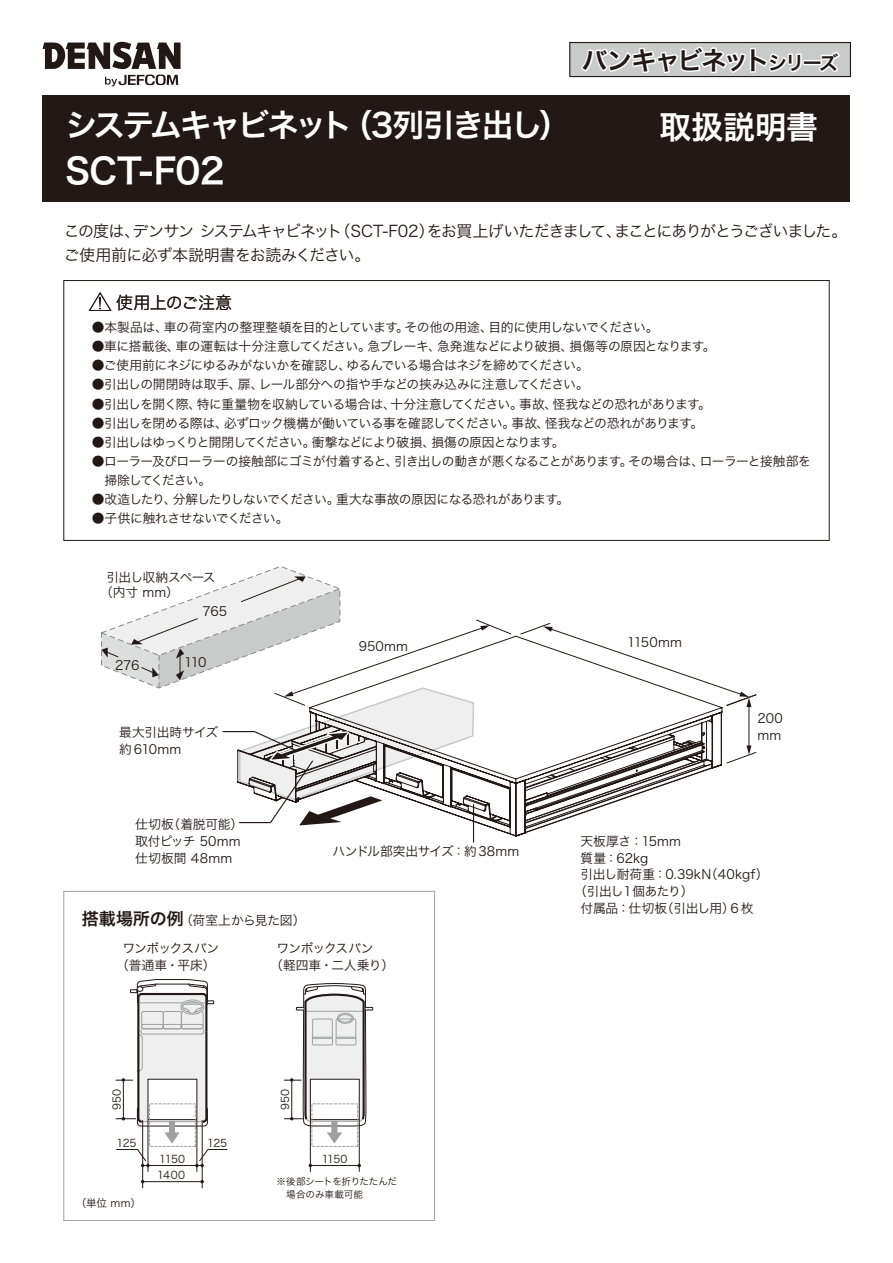
<style>
.page{position:relative;width:893px;height:1263px;background:#fff}
.page>*{position:absolute;margin:0;border:0;box-sizing:border-box;transform-origin:0 0}
.t1{font:35.1px "Hira Kaku Pro W6";letter-spacing:-.015em;color:#fff}
.t2{font:31.95px "Hira Kaku Pro W6";letter-spacing:-.075em;color:#fff}
.t3{font:25.5px "Hira Kaku Pro W6";letter-spacing:-.075em;color:#221815}
.t4{font:16.95px "Hira Kaku Pro W3";letter-spacing:-.025em;color:#221815}
.t5{font:15.9px/23.4px "Hira Kaku Pro W3";letter-spacing:-.07em;color:#221815}
.t6{font:12.75px/17px "Hira Kaku Pro W3";letter-spacing:-.035em;color:#221815}
.t7{font:12.75px/17px "Hira Kaku Pro W3";color:#221815}
.t8{font:12.75px "Hira Kaku Pro W3";letter-spacing:-.065em;color:#221815}
.t9{font:12.75px "Hira Kaku Pro W3";letter-spacing:-.015em;color:#221815}
.t10{font:12.75px/17px "Hira Kaku Pro W3";letter-spacing:-.005em;color:#221815}
.t11{font:10.65px "Hira Kaku Pro W3";color:#221815}
.t12{font:9.6px/12.8px "Hira Kaku Pro W3";letter-spacing:-.015em;color:#221815}
.s1{font-size:19.2px}
.s2{font-family:"Hira Kaku Pro W6";font-size:16.95px}
</style>
<div class="page">
<svg style="left:299px;top:635px;width:424px;height:202px"></svg>
<hr style="left:748px;top:705px;width:1px;height:42px;background:#221815">
<svg style="left:520px;top:623px;width:237px;height:84px"></svg>
<svg style="left:726px;top:745px;width:31px;height:19px"></svg>
<svg style="left:524px;top:758px;width:189px;height:75px"></svg>
<div style="left:43px;top:95px;width:807px;height:107px;background:#221815"></div>
<svg style="left:43px;top:42px;width:138px;height:44px"></svg>
<div style="left:149px;top:1103px;width:47px;height:44px;border:1px dashed #9fa0a0"></div>
<svg style="left:116px;top:979px;width:98px;height:164px"></svg>
<hr style="left:148px;top:1120px;width:1px;height:51px;background:#221815">
<hr style="left:197px;top:1120px;width:1px;height:51px;background:#221815">
<hr style="left:143px;top:1165px;width:59px;height:1px;background:#221815">
<hr style="left:142px;top:1120px;width:1px;height:68px;background:#221815">
<hr style="left:202px;top:1120px;width:1px;height:68px;background:#221815">
<hr style="left:143px;top:1181px;width:59px;height:1px;background:#221815">
<svg style="left:195px;top:1149px;width:33px;height:18px"></svg>
<svg style="left:116px;top:1149px;width:34px;height:18px"></svg>
<div style="left:312px;top:1103px;width:46px;height:44px;border:1px dashed #9fa0a0"></div>
<svg style="left:284px;top:983px;width:89px;height:160px"></svg>
<hr style="left:310px;top:1120px;width:1px;height:51px;background:#221815">
<hr style="left:359px;top:1120px;width:1px;height:51px;background:#221815">
<hr style="left:310px;top:1165px;width:49px;height:1px;background:#221815">
<hr style="left:473px;top:804px;width:1px;height:38px;background:#221815">
<svg style="left:101px;top:566px;width:411px;height:259px"></svg>
<svg style="left:88px;top:292px;width:24px;height:19px"></svg>
<div style="left:63px;top:280px;width:767px;height:261px;border:1px solid #221815"></div>
<div style="left:63px;top:891px;width:372px;height:330px;border:1px solid #9fa0a0"></div>
<div style="left:569px;top:42px;width:282px;height:35px;background:#c9caca;border:1px solid #221815"></div>
<svg style="left:578px;top:46px;width:264px;height:30px"></svg>
<h3 class="t3" style="left:582px;top:37px;width:258px">バンキャビネット<span class="s1">シリーズ</span></h3>
<h2 class="t2" style="left:65px;top:96px;width:507px">システムキャビネット（3列引き出し）</h2>
<h2 class="t2" style="left:659px;top:98px;width:160px">取扱説明書</h2>
<h1 class="t1" style="left:65px;top:139px;width:161px">SCT-F02</h1>
<p class="t5" style="left:64px;top:219px;width:785px">この度は、デンサン システムキャビネット（SCT-F02）をお買上げいただきまして、まことにありがとうございました。ご使用前に必ず本説明書をお読みください。</p>
<h3 class="t4" style="left:116px;top:288px;width:117px">使用上のご注意</h3>
<p class="t6" style="left:92px;top:318px;width:568px">●本製品は、車の荷室内の整理整頓を目的としています。その他の用途、目的に使用しないでください。</p>
<p class="t6" style="left:92px;top:337px;width:625px">●車に搭載後、車の運転は十分注意してください。急ブレーキ、急発進などにより破損、損傷等の原因となります。</p>
<p class="t6" style="left:92px;top:356px;width:499px">●ご使用前にネジにゆるみがないかを確認し、ゆるんでいる場合はネジを締めてください。</p>
<p class="t6" style="left:92px;top:375px;width:498px">●引出しの開閉時は取手、扉、レール部分への指や手などの挟み込みに注意してください。</p>
<p class="t6" style="left:92px;top:394px;width:621px">●引出しを開く際、特に重量物を収納している場合は、十分注意してください。事故、怪我などの恐れがあります。</p>
<p class="t6" style="left:92px;top:413px;width:613px">●引出しを閉める際は、必ずロック機構が働いている事を確認してください。事故、怪我などの恐れがあります。</p>
<p class="t8" style="left:92px;top:431px;width:474px">●引出しはゆっくりと開閉してください。衝撃などにより破損、損傷の原因となります。</p>
<p class="t6" style="left:92px;top:451px;width:721px;line-height:19.2px">●ローラー及びローラーの接触部にゴミが付着すると、引き出しの動きが悪くなることがあります。その場合は、ローラーと接触部を　掃除してください。</p>
<p class="t6" style="left:92px;top:490px;width:479px">●改造したり、分解したりしないでください。重大な事故の原因になる恐れがあります。</p>
<p class="t6" style="left:92px;top:509px;width:198px">●子供に触れさせないでください。</p>
<p class="t6" style="left:100px;top:569px;width:117px;line-height:15.3px;text-indent:6px">引出し収納スペース（内寸 mm）</p>
<p class="t6" style="left:202px;top:602px;width:26px">765</p>
<p class="t6" style="left:115px;top:655px;width:26px">276</p>
<p class="t6" style="left:184px;top:652px;width:24px">110</p>
<p class="t6" style="left:119px;top:722px;width:101px">最大引出時サイズ約610mm</p>
<p class="t7" style="left:135px;top:814px;width:109px">仕切板（着脱可能）取付ピッチ 50mm仕切板間 48mm</p>
<p class="t9" style="left:82px;top:909px;width:225px"><span class="s2">搭載場所の例</span>（荷室上から見た図）</p>
<p class="t6" style="left:359px;top:637px;width:51px">950mm</p>
<p class="t6" style="left:627px;top:633px;width:56px">1150mm</p>
<p class="t6" style="left:757px;top:709px;width:27px">200 mm</p>
<p class="t9" style="left:333px;top:840px;width:188px">ハンドル部突出サイズ：約38mm</p>
<p class="t10" style="left:581px;top:832px;width:102px">天板厚さ：15mm質量：62kg</p>
<p class="t7" style="left:581px;top:864px;width:190px">引出し耐荷重：0.39kN（40kgf）</p>
<p class="t6" style="left:574px;top:881px;width:121px">（引出し1個あたり）</p>
<p class="t6" style="left:581px;top:898px;width:174px">付属品：仕切板（引出し用）6 枚</p>
<p class="t6" style="left:116px;top:939px;width:105px;text-align:center">ワンボックスバン（普通車・平床）</p>
<p class="t6" style="left:270px;top:939px;width:126px;text-indent:6px">ワンボックスバン<br>（軽四車・二人乗り）</p>
<p class="t11" style="left:107px;top:1110px;width:23px;rotate:-90deg">950</p>
<p class="t11" style="left:117px;top:1134px;width:22px">125</p>
<p class="t11" style="left:207px;top:1134px;width:22px">125</p>
<p class="t11" style="left:159px;top:1149px;width:27px">1150</p>
<p class="t11" style="left:76px;top:1193px;width:67px">（単位 mm）</p>
<p class="t11" style="left:157px;top:1165px;width:29px">1400</p>
<p class="t11" style="left:276px;top:1110px;width:23px;rotate:-90deg">950</p>
<p class="t11" style="left:322px;top:1149px;width:27px">1150</p>
<p class="t12" style="left:277px;top:1174px;width:122px">※後部シートを折りたたんだ　場合のみ車載可能</p>
</div>
